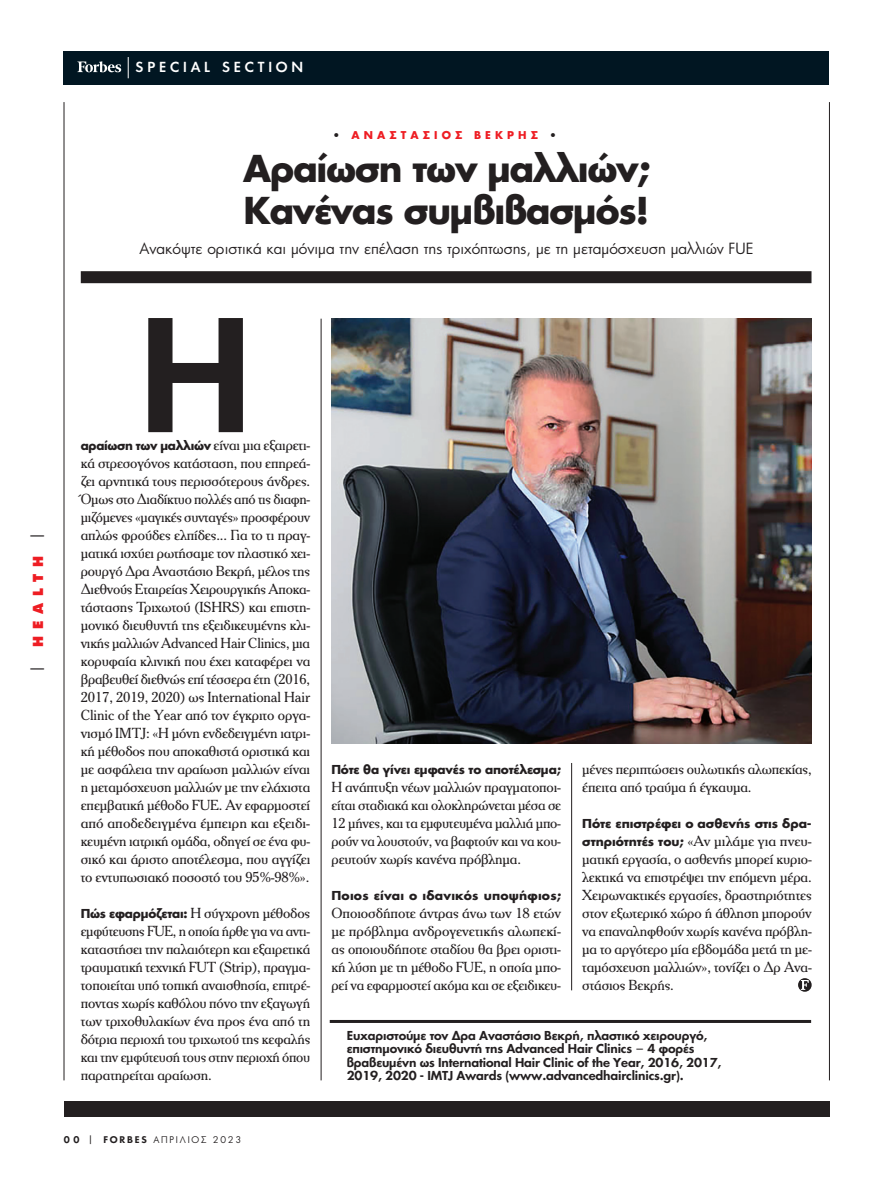
<style>
.page{position:relative;width:893px;height:1191px;background:#fff}
.page>*{position:absolute;margin:0;border:0;box-sizing:border-box;transform-origin:0 0}
.t1{font:600 151.35px "PF Futura Neu";color:#231f20;scale:.96 1}
.t2{font:700 36px/42px "PF Futura Neu";letter-spacing:-.035em;color:#231f20}
.t3{font:15px "PF Futura Neu";color:#231f20}
.t4{font:14.25px/18px "PF Cheltenham";letter-spacing:-.01em;color:#231f20;text-align:justify}
.t5{font:500 13.5px "PF Futura Neu";letter-spacing:.28em;color:#fff}
.t6{font:13.5px "PF Futura Neu";letter-spacing:.5em;color:#ee1d23}
.t7{font:600 12px/13.5px "PF Futura Neu";letter-spacing:-.015em;color:#231f20}
.t8{font:700 12px "PF Futura Neu";letter-spacing:-.005em;color:#231f20}
.t9{font:700 12px "PF Futura Neu";letter-spacing:-.025em;color:#231f20}
.t10{font:700 12px "PF Futura Neu";letter-spacing:.015em;color:#231f20}
.t11{font:700 10.5px "PF Futura Neu";letter-spacing:.49em;color:#ee1d23}
.t12{font:9px "PF Futura Neu";letter-spacing:.2em;color:#231f20}
.t13{font:600 9px "PF Futura Neu";color:#231f20}
.s1{color:#231f20}
.s2{font-size:16.5px;color:#231f20}
.s3{font-family:"PF Cheltenham";font-weight:400;font-size:14.25px}
.s4{font-family:"PF Futura Neu";font-weight:700;font-size:12px}
.s5{font-family:"PF Din Text Compressed";font-weight:700}
.s6{font-weight:600}
.s7{font-family:"Tahoma";font-weight:400}
</style>
<div class="page">
<hr style="left:64px;top:102px;width:1px;height:978px;background:#231f20">
<hr style="left:829px;top:102px;width:1px;height:978px;background:#231f20">
<div style="left:64px;top:1101px;width:765px;height:15px;background:#231f20"></div>
<div style="left:64px;top:51px;width:765px;height:33px;background:#011622"></div>
<svg style="left:128px;top:57px;width:1px;height:21px"></svg>
<svg style="left:77px;top:61px;width:44px;height:11px"></svg>
<div style="left:81px;top:271px;width:730px;height:12px;background:#231f20"></div>
<hr style="left:571px;top:763px;width:1px;height:227px;background:#231f20">
<hr style="left:321px;top:319px;width:1px;height:761px;background:#231f20">
<img style="left:331px;top:319px;width:481px;height:424px">
<hr style="left:330px;top:1020px;width:481px;height:3px;background:#231f20">
<svg style="left:798px;top:978px;width:14px;height:13px"></svg>
<svg style="left:801px;top:980px;width:8px;height:10px"></svg>
<p class="t5" style="left:136px;top:58px;width:169px">SPECIAL SECTION</p>
<p class="t11" style="left:333px;top:128px;width:225px"><span class="s1">•</span> αναστασιοσ βεκρησ <span class="s1">•</span></p>
<h2 class="t2" style="left:243px;top:147px;width:408px">Αραίωση των μαλλιών;<br>Κανένας συμβιβασμός!</h2>
<p class="t3" style="left:139px;top:239px;width:616px">Ανακόψτε οριστικά και μόνιμα την επέλαση της τριχόπτωσης, με τη μεταμόσχευση μαλλιών FUE</p>
<p class="t6" style="left:30px;top:672px;width:140px;rotate:-90deg"><span class="s2">|</span> HEALTH <span class="s2">|</span></p>
<h1 class="t1" style="left:139px;top:273px;width:120px">Η</h1>
<p class="t9" style="left:81px;top:437px;width:231px">αραίωση των μαλλιών <span class="s3">είναι μια εξαιρετι-</span></p>
<p class="t4" style="left:81px;top:454px;width:231px">κά στρεσογόνος κατάσταση, που επηρεά&shy;ζει αρνητικά τους περισσότερους άνδρες.<br>Όμως στο Διαδίκτυο πολλές από τις διαφη&shy;μιζόμενες «μαγικές συνταγές» προσφέρουν απλώς φρούδες ελπίδες... Για το τι πραγ&shy;ματικά ισχύει ρωτήσαμε τον πλαστικό χει&shy;ρουργό Δρα Αναστάσιο Βεκρή, μέλος της Διεθνούς Εταιρείας Χειρουργικής Αποκα&shy;τάστασης Τριχωτού (ISHRS) και επιστη&shy;μονικό διευθυντή της εξειδικευμένης κλι&shy;νικής μαλλιών Advanced Hair Clinics, μια κορυφαία κλινική που έχει καταφέρει να βραβευθεί διεθνώς επί τέσσερα έτη (2016, 2017, 2019, 2020) ως International Hair Clinic of the Year από τον έγκριτο οργα&shy;νισμό IMTJ: «Η μόνη ενδεδειγμένη ιατρι&shy;κή μέθοδος που αποκαθιστά οριστικά και με ασφάλεια την αραίωση μαλλιών είναι η μεταμόσχευση μαλλιών με την ελάχιστα επεμβατική μέθοδο FUE. Αν εφαρμοστεί από αποδεδειγμένα έμπειρη και εξειδι&shy;κευμένη ιατρική ομάδα, οδηγεί σε ένα φυ&shy;σικό και άριστο αποτέλεσμα, που αγγίζει το εντυπωσιακό ποσοστό του 95%-98%».</p>
<p class="t4" style="left:81px;top:904px;width:231px"><span class="s4">Πώς εφαρμόζεται:</span> Η σύγχρονη μέθοδος εμφύτευσης FUE, η οποία ήρθε για να αντι&shy;καταστήσει την παλαιότερη και εξαιρετικά τραυματική τεχνική FUT (Strip), πραγμα&shy;τοποιείται υπό τοπική αναισθησία, επιτρέ&shy;ποντας χωρίς καθόλου πόνο την εξαγωγή των τριχοθυλακίων ένα προς ένα από τη δότρια περιοχή του τριχωτού της κεφαλής και την εμφύτευσή τους στην περιοχή όπου παρατηρείται αραίωση.</p>
<p class="t13" style="left:64px;top:1133px;width:29px">00 <span class="s5">|</span></p>
<p class="t12" style="left:103px;top:1133px;width:139px"><span class="s6">FORBES</span> απριλιοσ 2023</p>
<p class="t8" style="left:331px;top:761px;width:231px">Πότε θα γίνει εμφανές το αποτέλεσμα;</p>
<p class="t4" style="left:331px;top:778px;width:231px">Η ανάπτυξη νέων μαλλιών πραγματοποι&shy;είται σταδιακά και ολοκληρώνεται μέσα σε 12 μήνες, και τα εμφυτευμένα μαλλιά μπο&shy;ρούν να λουστούν, να βαφτούν και να κου&shy;ρευτούν χωρίς κανένα πρόβλημα.</p>
<p class="t10" style="left:331px;top:887px;width:231px">Ποιος είναι ο ιδανικός υποψήφιος;</p>
<p class="t4" style="left:331px;top:904px;width:231px">Οποιοσδήποτε άντρας άνω των 18 ετών με πρόβλημα ανδρογενετικής αλωπεκί&shy;ας οποιουδήποτε σταδίου θα βρει οριστι&shy;κή λύση με τη μέθοδο FUE, η οποία μπο&shy;ρεί να εφαρμοστεί ακόμα και σε εξειδικευ-</p>
<p class="t4" style="left:582px;top:760px;width:231px">μένες περιπτώσεις ουλωτικής αλωπεκίας, έπειτα από τραύμα ή έγκαυμα.</p>
<p class="t8" style="left:582px;top:815px;width:231px">Πότε επιστρέφει ο ασθενής στις δρα-</p>
<p class="t4" style="left:582px;top:832px;width:231px"><span class="s4">στηριότητές του;</span> «Αν μιλάμε για πνευ&shy;ματική εργασία, ο ασθενής μπορεί κυριο&shy;λεκτικά να επιστρέψει την επόμενη μέρα.<br>Χειρωνακτικές εργασίες, δραστηριότητες στον εξωτερικό χώρο ή άθληση μπορούν να επαναληφθούν χωρίς κανένα πρόβλη&shy;μα το αργότερο μία εβδομάδα μετά τη με&shy;ταμόσχευση μαλλιών», τονίζει ο Δρ Ανα&shy;στάσιος Βεκρής.</p>
<p class="t7" style="left:347px;top:1028px;width:376px">Ευχαριστούμε τον Δρα Αναστάσιο Βεκρή, πλαστικό χειρουργό, επιστημονικό διευθυντή της Advanced Hair Clinics <span class="s7">−</span> 4 φορές βραβευμένη ως International Hair Clinic of the Year, 2016, 2017, 2019, 2020 - IMTJ Awards (www.advancedhairclinics.gr).</p>
</div>
